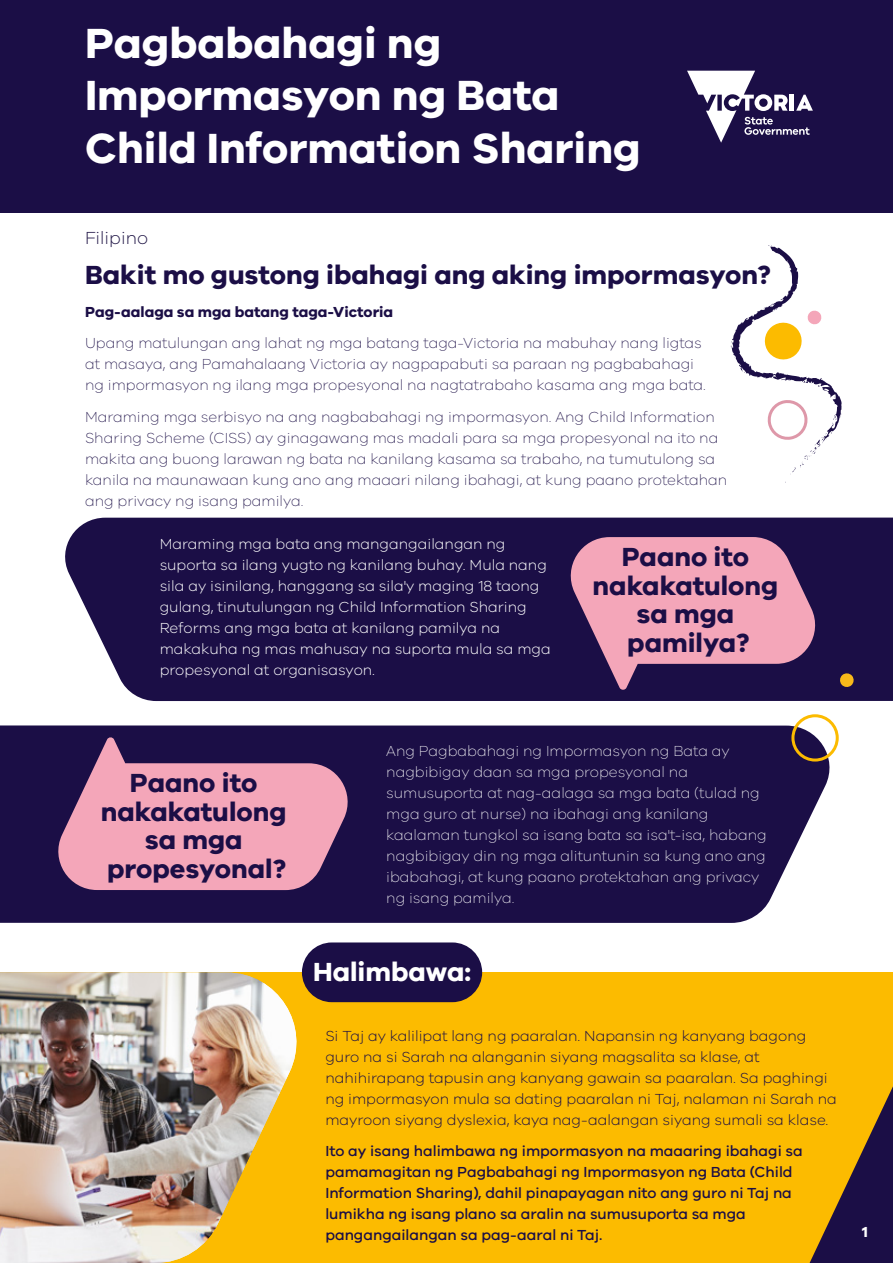
<style>
.page{position:relative;width:893px;height:1263px;background:#fff}
.page>*{position:absolute;margin:0;border:0;box-sizing:border-box;transform-origin:0 0}
.t1{font:700 43.5px/52.5px "VIC";color:#fff}
.t2{font:700 27px/28.5px "VIC";color:#1b0e46;text-align:center}
.t3{font:700 27px "VIC";color:#fff}
.t4{font:300 18px "VIC";color:#251b4a}
.t5{font:200 15px/21px "VIC";color:#1b0e46}
.t6{font:200 15px/21px "VIC";color:#fff}
.t7{font:300 15px/21px "VIC";color:#1b0e46}
.t8{font:300 15px/21px "VIC";color:#fff}
.t9{font:500 15px/21px "VIC";color:#1b0e46}
.t10{font:700 15px "VIC";color:#1b0e46}
.t11{font:700 15px "VIC";color:#fff}
</style>
<div class="page">
<div style="left:0;top:973px;width:893px;height:290px;background:#fcbb00"></div>
<div style="left:0;top:0;width:893px;height:213px;background:#1b0e46"></div>
<svg style="left:687px;top:71px;width:126px;height:72px"></svg>
<hr style="left:790px;top:95px;width:4px;height:16px;background:#fff">
<svg style="left:731px;top:245px;width:111px;height:230px"></svg>
<div style="left:65px;top:518px;width:828px;height:183px;background:#1b0e46"></div>
<svg style="left:0;top:725px;width:839px;height:198px;fill:#1b0e46"></svg>
<svg style="left:562px;top:537px;width:261px;height:153px"></svg>
<svg style="left:50px;top:737px;width:306px;height:153px;fill:#f4a6b9"></svg>
<div style="left:791px;top:714px;width:48px;height:47px;border:3px solid #fcbb00;border-radius:50%"></div>
<div style="left:797px;top:666px;width:21px;height:21px;background:#1b0e46;border-radius:50%"></div>
<svg style="left:839px;top:672px;width:15px;height:16px"></svg>
<div style="left:302px;top:942px;width:180px;height:60px;background:#1b0e46;border-radius:30px"></div>
<img style="left:0;top:972px;width:311px;height:291px">
<svg style="left:809px;top:1086px;width:84px;height:177px"></svg>
<h1 class="t1" style="left:85px;top:16px;width:557px">Pagbabahagi ng<br>Impormasyon ng Bata<br>Child Information Sharing</h1>
<p class="t4" style="left:85px;top:227px;width:65px">Filipino</p>
<h2 class="t2" style="left:85px;top:260px;width:688px">Bakit mo gustong ibahagi ang aking impormasyon?</h2>
<h3 class="t10" style="left:85px;top:302px;width:310px">Pag-aalaga sa mga batang taga-Victoria</h3>
<p class="t5" style="left:85px;top:332px;width:622px">Upang matulungan ang lahat ng mga batang taga-Victoria na mabuhay nang ligtas at masaya, ang Pamahalaang Victoria ay nagpapabuti sa paraan ng pagbabahagi ng impormasyon ng ilang mga propesyonal na nagtatrabaho kasama ang mga bata.</p>
<p class="t5" style="left:85px;top:406px;width:644px">Maraming mga serbisyo na ang nagbabahagi ng impormasyon. Ang Child Information Sharing Scheme (CISS) ay ginagawang mas madali para sa mga propesyonal na ito na makita ang buong larawan ng bata na kanilang kasama sa trabaho, na tumutulong sa kanila na maunawaan kung ano ang maaari nilang ibahagi, at kung paano protektahan ang privacy ng isang pamilya.</p>
<p class="t8" style="left:160px;top:533px;width:393px">Maraming mga bata ang mangangailangan ng suporta sa ilang yugto ng kanilang buhay. Mula nang sila ay isinilang, hanggang sa sila'y maging 18 taong gulang, tinutulungan ng Child Information Sharing Reforms ang mga bata at kanilang pamilya na makakuha ng mas mahusay na suporta mula sa mga propesyonal at organisasyon.</p>
<p class="t2" style="left:593px;top:542px;width:187px">Paano ito nakakatulong sa mga pamilya?</p>
<p class="t2" style="left:101px;top:768px;width:187px">Paano ito nakakatulong sa mga propesyonal?</p>
<p class="t6" style="left:386px;top:739px;width:382px">Ang Pagbabahagi ng Impormasyon ng Bata ay nagbibigay daan sa mga propesyonal na sumusuporta at nag-aalaga sa mga bata (tulad ng mga guro at nurse) na ibahagi ang kanilang kaalaman tungkol sa isang bata sa isa't-isa, habang nagbibigay din ng mga alituntunin sa kung ano ang ibabahagi, at kung paano protektahan ang privacy ng isang pamilya.</p>
<h4 class="t3" style="left:313px;top:955px;width:160px">Halimbawa:</h4>
<p class="t7" style="left:325px;top:1025px;width:513px">Si Taj ay kalilipat lang ng paaralan. Napansin ng kanyang bagong guro na si Sarah na alanganin siyang magsalita sa klase, at nahihirapang tapusin ang kanyang gawain sa paaralan. Sa paghingi ng impormasyon mula sa dating paaralan ni Taj, nalaman ni Sarah na mayroon siyang dyslexia, kaya nag-aalangan siyang sumali sa klase.</p>
<p class="t9" style="left:325px;top:1140px;width:479px">Ito ay isang halimbawa ng impormasyon na maaaring ibahagi sa pamamagitan ng Pagbabahagi ng Impormasyon ng Bata (Child Information Sharing), dahil pinapayagan nito ang guro ni Taj na lumikha ng isang plano sa aralin na sumusuporta sa mga pangangailangan sa pag-aaral ni Taj.</p>
<p class="t11" style="left:862px;top:1223px;width:7px">1</p>
</div>
